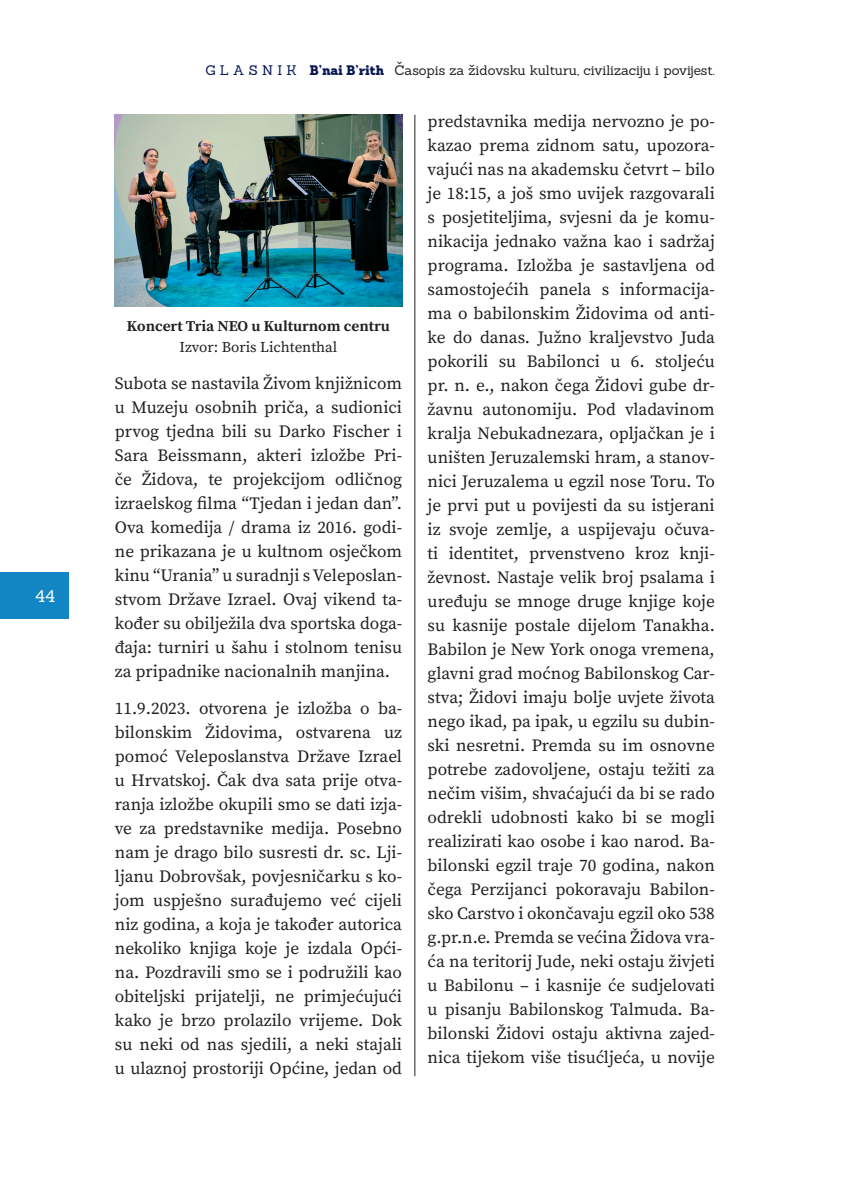
<style>
.page{position:relative;width:851px;height:1191px;background:#fff}
.page>*{position:absolute;margin:0;border:0;box-sizing:border-box;transform-origin:0 0}
.t1{font:17.25px/24px "Source Serif Pro";color:#231f20;text-align:justify}
.t2{font:16.5px "Sanchez";color:#fff}
.t3{font:700 15px "Source Serif Pro";color:#231f20}
.t4{font:15px "Source Serif Pro";color:#231f20}
.t5{font:13.5px "Sanchez";color:#231f20}
.s1{color:#091956}
.s2{font-family:"Sanchez W03";font-weight:900;color:#091956}
</style>
<div class="page">
<div style="left:0;top:572px;width:68px;height:47px;background:#1286c4"></div>
<hr style="left:414px;top:115px;width:1px;height:961px;background:#231f20">
<img style="left:115px;top:115px;width:287px;height:191px">
<p class="t2" style="left:35px;top:585px;width:22px">44</p>
<p class="t5" style="left:205px;top:62px;width:510px"><span class="s1">G L A S N I K</span> <span class="s2">B’nai B’rith</span> Časopis za židovsku kulturu, civilizaciju i povijest.</p>
<p class="t3" style="left:127px;top:318px;width:264px">Koncert Tria NEO u Kulturnom centru</p>
<p class="t4" style="left:179px;top:339px;width:159px">Izvor: Boris Lichtenthal</p>
<p class="t1" style="left:115px;top:372px;width:289px">Subota se nastavila Živom knjižnicom u Muzeju osobnih priča, a sudionici prvog tjedna bili su Darko Fischer i Sara Beissmann, akteri izložbe Pri&shy;če Židova, te projekcijom odličnog izraelskog filma “Tjedan i jedan dan”.<br>Ova komedija / drama iz 2016. godi&shy;ne prikazana je u kultnom osječkom kinu “Urania” u suradnji s Veleposlan&shy;stvom Države Izrael. Ovaj vikend ta&shy;kođer su obilježila dva sportska doga&shy;đaja: turniri u šahu i stolnom tenisu za pripadnike nacionalnih manjina.</p>
<p class="t1" style="left:115px;top:697px;width:289px">11.9.2023. otvorena je izložba o ba&shy;bilonskim Židovima, ostvarena uz pomoć Veleposlanstva Države Izrael u Hrvatskoj. Čak dva sata prije otva&shy;ranja izložbe okupili smo se dati izja&shy;ve za predstavnike medija. Posebno nam je drago bilo susresti dr. sc. Lji&shy;ljanu Dobrovšak, povjesničarku s ko&shy;jom uspješno surađujemo već cijeli niz godina, a koja je također autorica nekoliko knjiga koje je izdala Opći&shy;na. Pozdravili smo se i podružili kao obiteljski prijatelji, ne primjećujući kako je brzo prolazilo vrijeme. Dok su neki od nas sjedili, a neki stajali u ulaznoj prostoriji Općine, jedan od</p>
<p class="t1" style="left:427px;top:110px;width:289px">predstavnika medija nervozno je po&shy;kazao prema zidnom satu, upozora&shy;vajući nas na akademsku četvrt – bilo je 18:15, a još smo uvijek razgovarali s posjetiteljima, svjesni da je komu&shy;nikacija jednako važna kao i sadržaj programa. Izložba je sastavljena od samostojećih panela s informacija&shy;ma o babilonskim Židovima od anti&shy;ke do danas. Južno kraljevstvo Juda pokorili su Babilonci u 6. stoljeću pr. n. e., nakon čega Židovi gube dr&shy;žavnu autonomiju. Pod vladavinom kralja Nebukadnezara, opljačkan je i uništen Jeruzalemski hram, a stanov&shy;nici Jeruzalema u egzil nose Toru. To je prvi put u povijesti da su istjerani iz svoje zemlje, a uspijevaju očuva&shy;ti identitet, prvenstveno kroz knji&shy;ževnost. Nastaje velik broj psalama i uređuju se mnoge druge knjige koje su kasnije postale dijelom Tanakha.<br>Babilon je New York onoga vremena, glavni grad moćnog Babilonskog Car&shy;stva; Židovi imaju bolje uvjete života nego ikad, pa ipak, u egzilu su dubin&shy;ski nesretni. Premda su im osnovne potrebe zadovoljene, ostaju težiti za nečim višim, shvaćajući da bi se rado odrekli udobnosti kako bi se mogli realizirati kao osobe i kao narod. Ba&shy;bilonski egzil traje 70 godina, nakon čega Perzijanci pokoravaju Babilon&shy;sko Carstvo i okončavaju egzil oko 538 g.pr.n.e. Premda se većina Židova vra&shy;ća na teritorij Jude, neki ostaju živjeti u Babilonu – i kasnije će sudjelovati u pisanju Babilonskog Talmuda. Ba&shy;bilonski Židovi ostaju aktivna zajed&shy;nica tijekom više tisućljeća, u novije</p>
</div>
